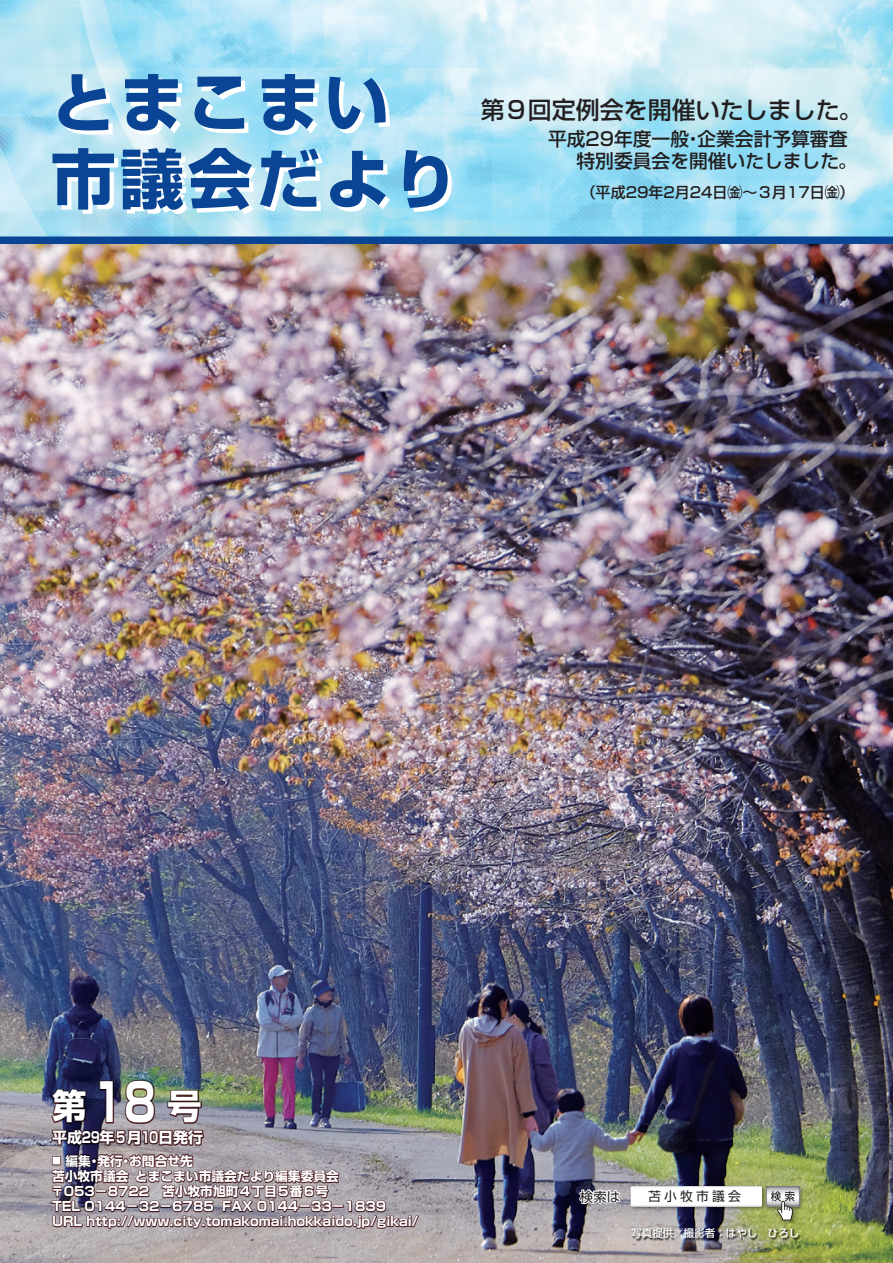
<style>
.page{position:relative;width:893px;height:1263px;background:#fff}
.page>*{position:absolute;margin:0;border:0;box-sizing:border-box;transform-origin:0 0}
.t1{font:700 64.5px/76.5px "Shin Go Pro";letter-spacing:.06em;color:#094594}
.t2{font:700 51.75px "Shin Go Pro";color:#fff;scale:.75 1}
.t3{font:700 34.5px "Shin Go Pro";color:#fff}
.t4{font:500 24px "Shin Go Pro";color:#231f20}
.t5{font:500 18.75px/22.5px "Shin Go Pro";color:#231f20}
.t6{font:500 15px "Shin Go Pro";color:#231f20}
.t7{font:700 15px "Shin Go Pro";letter-spacing:-.01em;color:#fff}
.t8{font:13.35px "Shin Go Pro";color:#231f20}
.t9{font:700 12.75px/15px "Shin Go Pro";color:#fff}
.t10{font:12.75px "Shin Go Pro";letter-spacing:.25em;color:#231f20}
.t11{font:500 10.5px "Shin Go Pro";color:#fff}
.t12{font:700 8.85px "Shin Go Pro";color:#fff}
</style>
<div class="page">
<img style="left:0;top:0;width:893px;height:236px">
<img style="left:0;top:244px;width:893px;height:1019px">
<img style="left:627px;top:1182px;width:141px;height:31px">
<div style="left:631px;top:1186px;width:130px;height:20px;background:#fff"></div>
<div style="left:631px;top:1186px;width:131px;height:20px;border:1px solid #070304"></div>
<img style="left:763px;top:1183px;width:42px;height:29px">
<img style="left:774px;top:1220px;width:26px;height:8px">
<svg style="left:766px;top:1186px;width:34px;height:34px"></svg>
<svg style="left:578px;top:1179px;width:44px;height:27px"></svg>
<img style="left:631px;top:1228px;width:171px;height:14px">
<svg style="left:51px;top:1153px;width:368px;height:77px"></svg>
<img style="left:50px;top:1079px;width:155px;height:68px">
<div style="left:0;top:236px;width:893px;height:8px;background:#094594"></div>
<h1 class="t1" style="left:51px;top:57px;width:408px">とまこまい市議会だより</h1>
<h3 class="t4" style="left:481px;top:91px;width:383px">第9回定例会を開催いたしました。</h3>
<h3 class="t5" style="left:548px;top:125px;width:301px">平成29年度一般企業会計予算審査</h3>
<h3 class="t5" style="left:577px;top:125px;width:282px;text-indent:107px">・<br>特別委員会を開催いたしました。</h3>
<p class="t6" style="left:581px;top:180px;width:275px">（平成29年2月24日㈮～3月17日㈮(</p>
<h2 class="t2" style="left:93px;top:1062px;width:86px">18</h2>
<h3 class="t3" style="left:52px;top:1079px;width:36px">第</h3>
<p class="t7" style="left:52px;top:1126px;width:153px">平成29年5月10日発行</p>
<h3 class="t3" style="left:167px;top:1079px;width:36px">号</h3>
<p class="t9" style="left:97px;top:1152px;width:27px">発行</p>
<p class="t9" style="left:65px;top:1152px;width:27px">編集</p>
<p class="t9" style="left:129px;top:1152px;width:65px">お問合せ先</p>
<p class="t12" style="left:52px;top:1154px;width:10px">■</p>
<p class="t9" style="left:88px;top:1152px;width:14px">・</p>
<p class="t9" style="left:120px;top:1152px;width:14px">・</p>
<p class="t9" style="left:135px;top:1168px;width:205px">とまこまい市議会だより編集委員会</p>
<p class="t9" style="left:52px;top:1168px;width:78px">苫小牧市議会</p>
<p class="t9" style="left:51px;top:1183px;width:279px">〒053－8722　苫小牧市旭町4丁目5番6号</p>
<p class="t9" style="left:222px;top:1198px;width:165px">FAX 0144－33－1839</p>
<p class="t9" style="left:52px;top:1198px;width:368px">TEL 0144－32－6785<br>URL http://www.city.tomakomai.hokkaido.jp/gikai/</p>
<p class="t8" style="left:580px;top:1186px;width:42px">検索は</p>
<p class="t10" style="left:648px;top:1186px;width:94px">苫小牧市議会</p>
<p class="t11" style="left:631px;top:1225px;width:169px">写真提供／撮影者：はやし　ひろし</p>
</div>
